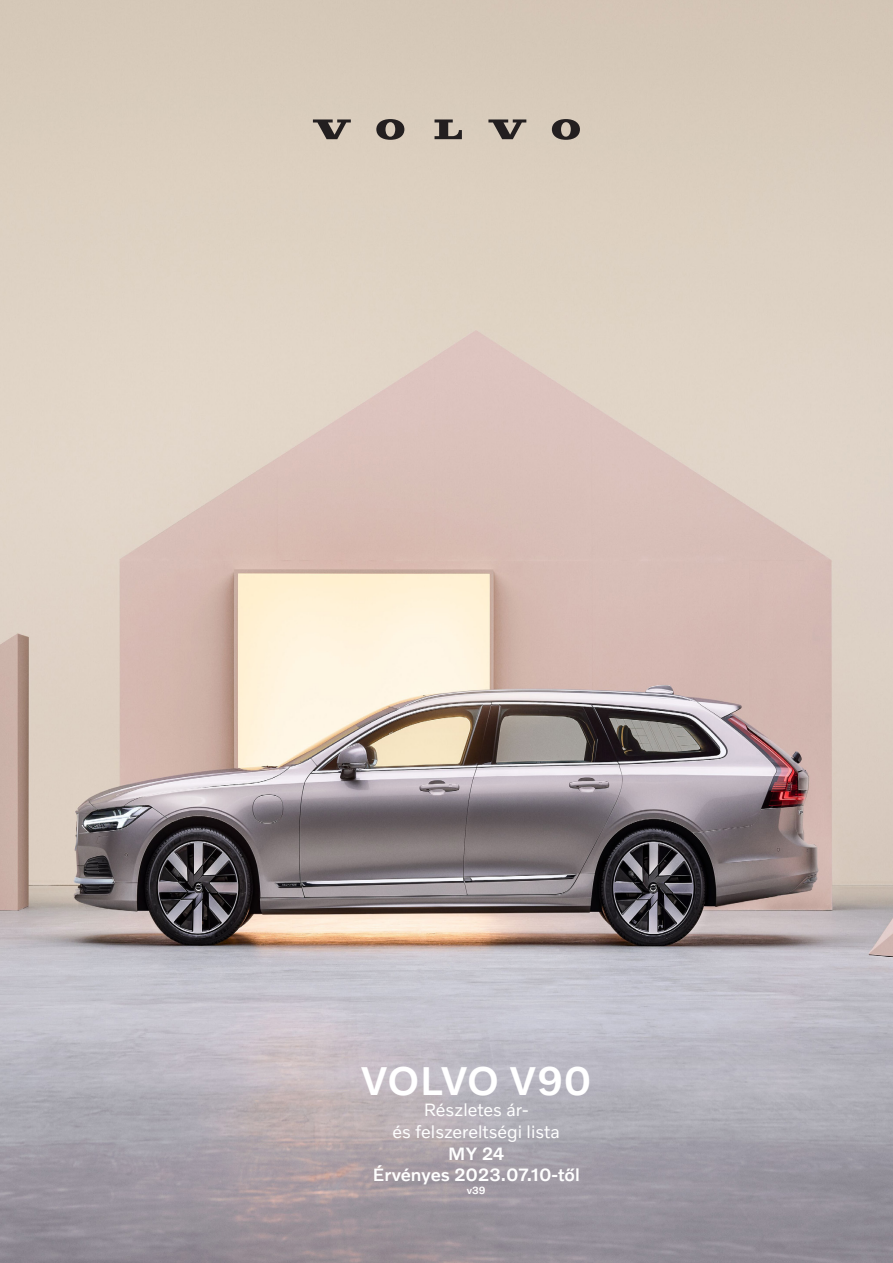
<style>
.page{position:relative;width:893px;height:1263px;background:#fff}
.page>*{position:absolute;margin:0;border:0;box-sizing:border-box;transform-origin:0 0}
.t1{font:500 40.5px "Volvo Novum";letter-spacing:.005em;color:#fff}
.t2{font:18px "Volvo Novum";color:#fff}
.t3{font:500 18px/21.6px "Volvo Novum";color:#fff;text-align:center}
.t4{font:500 10.5px "Volvo Novum";color:#fff}
</style>
<div class="page">
<img style="left:0;top:0;width:893px;height:1263px">
<svg style="left:313px;top:119px;width:38px;height:20px"></svg>
<svg style="left:435px;top:119px;width:27px;height:20px"></svg>
<svg style="left:376px;top:119px;width:28px;height:21px"></svg>
<svg style="left:488px;top:119px;width:38px;height:20px"></svg>
<svg style="left:552px;top:119px;width:28px;height:21px"></svg>
<p class="t1" style="left:361px;top:1055px;width:232px">VOLVO V90</p>
<p class="t2" style="left:424px;top:1099px;width:106px">Részletes ár-</p>
<p class="t2" style="left:393px;top:1120px;width:169px">és felszereltségi lista</p>
<p class="t3" style="left:373px;top:1142px;width:209px">MY 24<br>Érvényes 2023.07.10-től</p>
<p class="t4" style="left:467px;top:1183px;width:20px">v39</p>
</div>
